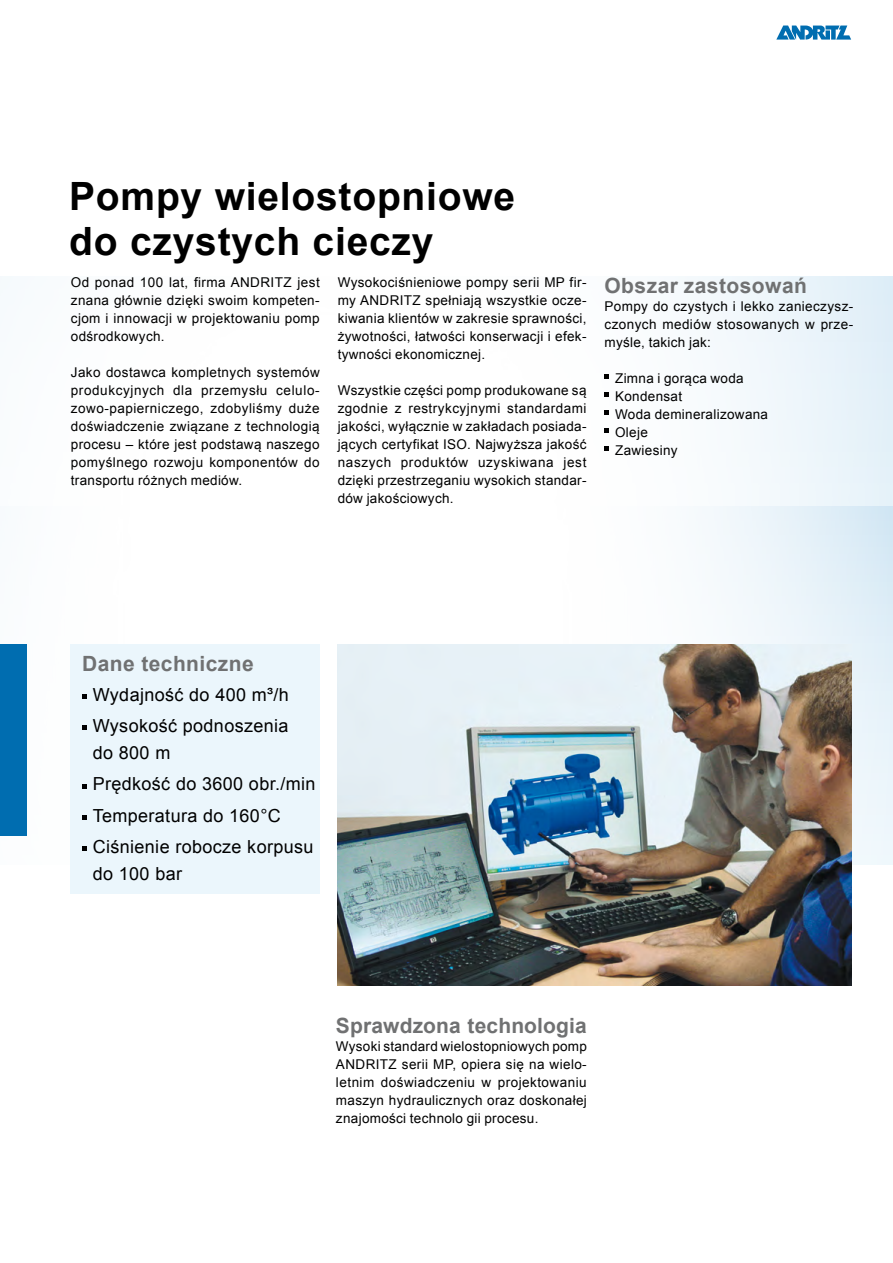
<style>
.page{position:relative;width:893px;height:1263px;background:#fff}
.page>*{position:absolute;margin:0;border:0;box-sizing:border-box;transform-origin:0 0}
.t1{font:700 39px/45px "Arial";letter-spacing:.02em;color:#000}
.t2{font:700 21px "Arial";letter-spacing:.02em;color:#707172}
.t3{font:18px/31.2px "Arial";letter-spacing:.02em;color:#000}
.t4{font:13.5px/18px "Arial";letter-spacing:.025em;color:#000;text-align:justify}
</style>
<div class="page">
<div style="left:0;top:644px;width:27px;height:192px;background:#006db0"></div>
<img style="left:337px;top:644px;width:515px;height:341px">
<svg style="left:776px;top:26px;width:75px;height:14px"></svg>
<div style="left:71px;top:644px;width:249px;height:250px;background:#ebf6fc"></div>
<svg style="left:82px;top:694px;width:4px;height:5px"></svg>
<svg style="left:82px;top:726px;width:4px;height:4px"></svg>
<svg style="left:82px;top:784px;width:4px;height:4px"></svg>
<svg style="left:82px;top:815px;width:4px;height:4px"></svg>
<svg style="left:82px;top:846px;width:4px;height:5px"></svg>
<svg style="left:604px;top:375px;width:5px;height:4px"></svg>
<svg style="left:604px;top:393px;width:5px;height:4px"></svg>
<svg style="left:604px;top:411px;width:5px;height:4px"></svg>
<svg style="left:604px;top:429px;width:5px;height:4px"></svg>
<svg style="left:604px;top:447px;width:5px;height:4px"></svg>
<h1 class="t1" style="left:69px;top:175px;width:448px">Pompy wielostopniowe do czystych cieczy</h1>
<p class="t4" style="left:71px;top:274px;width:250px">Od ponad 100 lat, firma ANDRITZ jest znana głównie dzięki swoim kompeten&shy;cjom i innowacji w projektowaniu pomp odśrodkowych.</p>
<p class="t4" style="left:71px;top:364px;width:250px">Jako dostawca kompletnych systemów produkcyjnych dla przemysłu celulo&shy;zowo-papierniczego, zdobyliśmy duże doświadczenie związane z technologią procesu – które jest podstawą naszego pomyślnego rozwoju komponentów do transportu różnych mediów.</p>
<p class="t4" style="left:338px;top:274px;width:250px">Wysokociśnieniowe pompy serii MP fir&shy;my ANDRITZ spełniają wszystkie ocze&shy;kiwania klientów w zakresie sprawności, żywotności, łatwości konserwacji i efek&shy;tywności ekonomicznej.</p>
<p class="t4" style="left:338px;top:382px;width:250px">Wszystkie części pomp produkowane są zgodnie z restrykcyjnymi standardami jakości, wyłącznie w zakładach posiada&shy;jących certyfikat ISO. Najwyższa jakość naszych produktów uzyskiwana jest dzięki przestrzeganiu wysokich standar&shy;dów jakościowych.</p>
<h2 class="t2" style="left:604px;top:271px;width:204px">Obszar zastosowań</h2>
<p class="t4" style="left:604px;top:297px;width:250px">Pompy do czystych i lekko zanieczysz&shy;czonych mediów stosowanych w prze&shy;myśle, takich jak:</p>
<p class="t4" style="left:615px;top:369px;width:155px;text-align:left">Zimna i gorąca woda<br>Kondensat<br>Woda demineralizowana<br>Oleje<br>Zawiesiny</p>
<h2 class="t2" style="left:82px;top:650px;width:173px">Dane techniczne</h2>
<h3 class="t3" style="left:93px;top:679px;width:198px">Wydajność do 400 m³/h<br>Wysokość podnoszenia</h3>
<h3 class="t3" style="left:93px;top:737px;width:224px">do 800 m<br>Prędkość do 3600 obr./min<br>Temperatura do 160°C<br>Ciśnienie robocze korpusu</h3>
<h3 class="t3" style="left:93px;top:858px;width:91px">do 100 bar</h3>
<h2 class="t2" style="left:336px;top:1011px;width:252px">Sprawdzona technologia</h2>
<p class="t4" style="left:336px;top:1037px;width:252px">Wysoki standard wielostopniowych pomp ANDRITZ serii MP, opiera się na wielo&shy;letnim doświadczeniu w projektowaniu maszyn hydraulicznych oraz doskonałej znajomości technolo gii procesu.</p>
</div>
